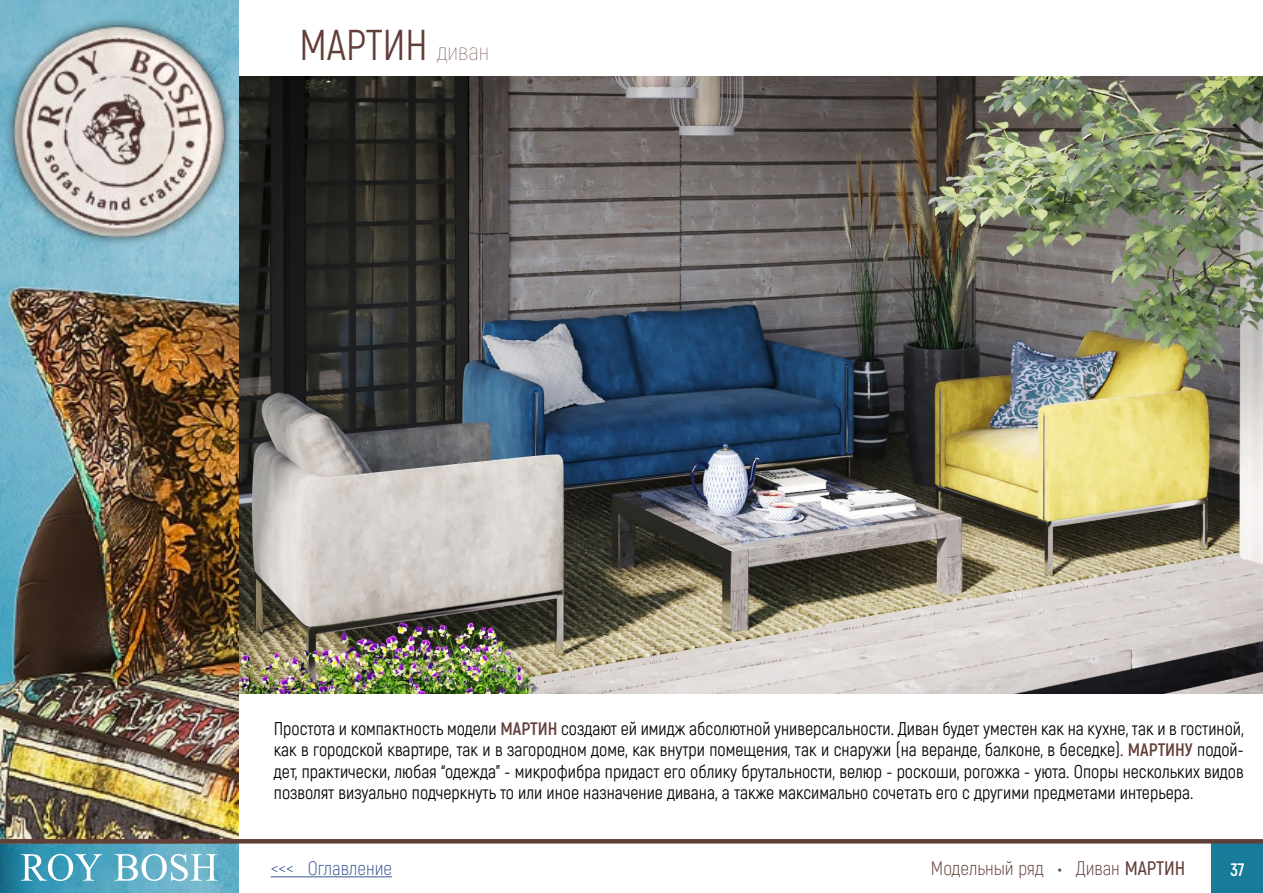
<style>
.page{position:relative;width:1263px;height:893px;background:#fff}
.page>*{position:absolute;margin:0;border:0;box-sizing:border-box;transform-origin:0 0}
.t1{font:42px "Akrobat";color:#623e39}
.t2{font:300 19.5px "Akrobat";color:#623e39}
.t3{font:300 19.5px "Akrobat";color:#3b5696}
.t4{font:18px/21.6px "Akrobat";color:#000;text-align:justify}
.t5{font:700 18px "Akrobat";color:#fff}
.s1{font-weight:100;font-size:24px}
.s2{font-weight:700;color:#623e39}
.s3{font-weight:900}
.s4{font-weight:600}
</style>
<div class="page">
<img style="left:239px;top:77px;width:1024px;height:616px">
<hr style="left:271px;top:876px;width:121px;height:1px;background:#3b5696">
<img style="left:0;top:0;width:239px;height:893px">
<div style="left:1212px;top:842px;width:51px;height:51px;background:#187b9a"></div>
<hr style="left:0;top:839px;width:1263px;height:4px;background:#623e39">
<svg style="left:21px;top:854px;width:81px;height:27px"></svg>
<svg style="left:115px;top:854px;width:102px;height:27px"></svg>
<h1 class="t1" style="left:299px;top:20px;width:191px">МАРТИН <span class="s1">диван</span></h1>
<p class="t4" style="left:274px;top:717px;width:971px">Простота и компактность модели <span class="s2">МАРТИН</span> создают ей имидж абсолютной универсальности. Диван будет уместен как на кухне, так и в гостиной, как в городской квартире, так и в загородном доме, как внутри помещения, так и снаружи (на веранде, балконе, в беседке). <span class="s2">МАРТИНУ</span> подой&shy;дет, практически, любая “одежда” - микрофибра придаст его облику брутальности, велюр - роскоши, рогожка - уюта. Опоры нескольких видов позволят визуально подчеркнуть то или иное назначение дивана, а также максимально сочетать его с другими предметами интерьера.</p>
<p class="t2" style="left:931px;top:857px;width:256px">Модельный ряд <span class="s3">·</span> Диван <span class="s4">МАРТИН</span></p>
<p class="t3" style="left:271px;top:857px;width:123px">&lt;&lt;&lt; Оглавление</p>
<p class="t5" style="left:1230px;top:858px;width:16px">37</p>
</div>
